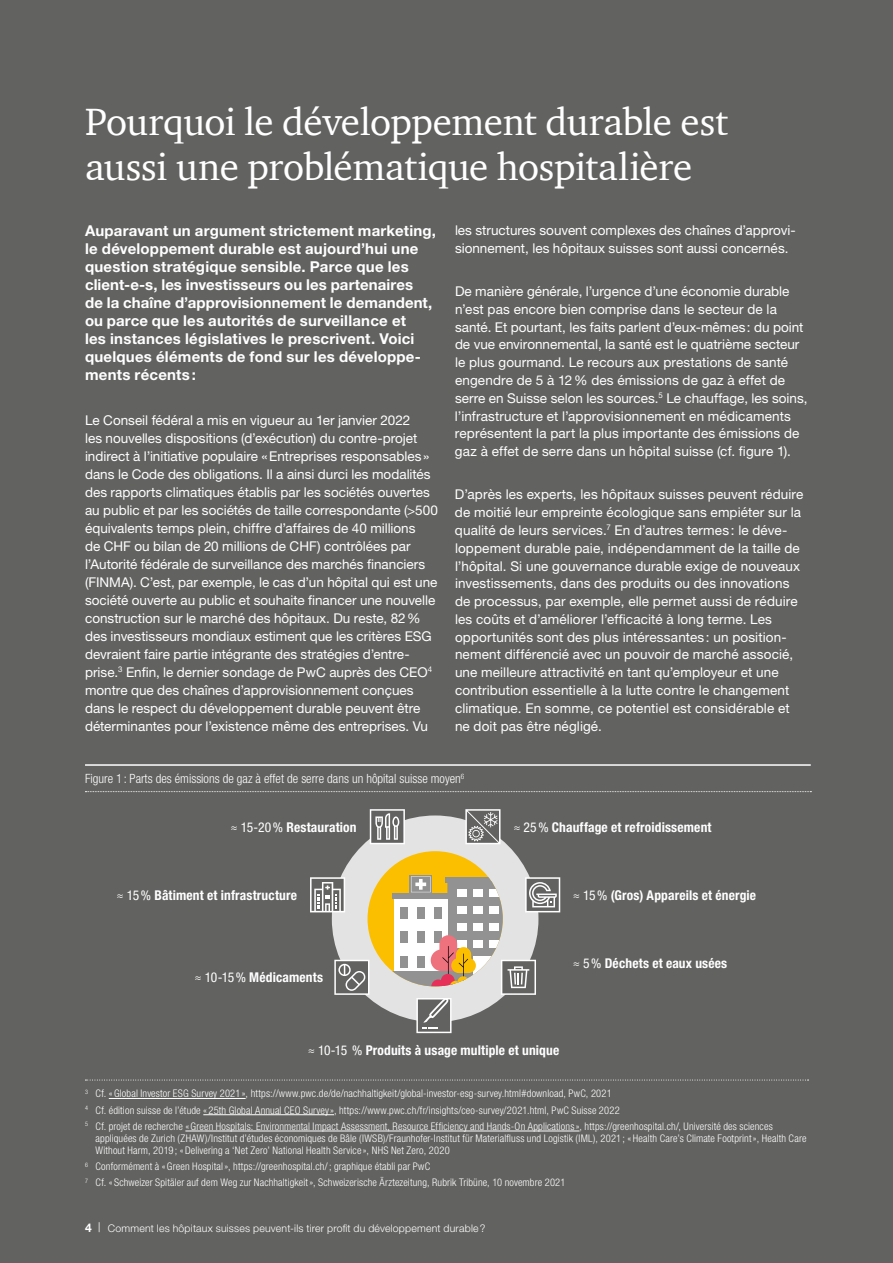
<style>
.page{position:relative;width:893px;height:1263px;background:#626261}
.page>*{position:absolute;margin:0;border:0;box-sizing:border-box;transform-origin:0 0}
.t1{font:39px/45px "ITC Charter Com";letter-spacing:-.015em;color:#fff}
.t2{font:700 15px/18px "Helvetica Neue LT Std";letter-spacing:.015em;color:#fff}
.t3{font:13.5px/17.9px "Helvetica Neue LT Std";letter-spacing:.005em;color:#fff}
.t4{font:700 condensed 13.5px "Helvetica Neue LT Std";letter-spacing:.01em;color:#fff}
.t5{font:300 condensed 12.75px "Helvetica Neue LT Std";color:#fff}
.t6{font:300 condensed 10.5px/16.2px "Helvetica Neue LT Std";letter-spacing:.015em;color:#fff}
.t7{font:300 10.5px "Helvetica Neue LT Std";letter-spacing:.02em;color:#fff}
.s1{font-weight:400}
.s2{font-weight:700;font-size:12px}
.s3{font-stretch:condensed;font-size:13.5px}
</style>
<div class="page">
<svg style="left:85px;top:1080px;width:723px;height:1px"></svg>
<hr style="left:109px;top:1098px;width:137px;height:1px;background:#fff">
<hr style="left:203px;top:1114px;width:131px;height:1px;background:#fff">
<hr style="left:185px;top:1131px;width:394px;height:1px;background:#fff">
<hr style="left:85px;top:764px;width:726px;height:2px;background:#fff">
<svg style="left:85px;top:791px;width:726px;height:1px"></svg>
<div style="left:332px;top:815px;width:206px;height:207px;background:#e3e3e3;border-radius:50%"></div>
<div style="left:367px;top:851px;width:136px;height:135px;background:#fcbf00;border-radius:50%"></div>
<svg style="left:410px;top:875px;width:22px;height:18px"></svg>
<svg style="left:411px;top:876px;width:20px;height:16px"></svg>
<svg style="left:447px;top:882px;width:56px;height:96px;background:#9f9f9d"></svg>
<div style="left:473px;top:889px;width:10px;height:8px;background:#fff"></div>
<div style="left:473px;top:906px;width:10px;height:7px;background:#fff"></div>
<div style="left:473px;top:923px;width:10px;height:7px;background:#fff"></div>
<div style="left:473px;top:939px;width:10px;height:8px;background:#fff"></div>
<svg style="left:473px;top:956px;width:25px;height:22px"></svg>
<div style="left:489px;top:889px;width:9px;height:8px;background:#fff"></div>
<div style="left:489px;top:906px;width:9px;height:7px;background:#fff"></div>
<div style="left:489px;top:923px;width:9px;height:7px;background:#fff"></div>
<div style="left:489px;top:939px;width:9px;height:8px;background:#fff"></div>
<div style="left:457px;top:889px;width:10px;height:8px;background:#fff"></div>
<div style="left:457px;top:906px;width:10px;height:7px;background:#fff"></div>
<div style="left:457px;top:923px;width:10px;height:7px;background:#fff"></div>
<div style="left:457px;top:939px;width:10px;height:8px;background:#fff"></div>
<div style="left:394px;top:894px;width:53px;height:77px;background:#fff"></div>
<svg style="left:392px;top:971px;width:39px;height:15px"></svg>
<div style="left:400px;top:908px;width:7px;height:11px;background:#919291"></div>
<div style="left:417px;top:908px;width:8px;height:11px;background:#919291"></div>
<div style="left:434px;top:908px;width:8px;height:11px;background:#919291"></div>
<div style="left:400px;top:932px;width:7px;height:11px;background:#919291"></div>
<div style="left:417px;top:932px;width:8px;height:11px;background:#919291"></div>
<div style="left:434px;top:932px;width:8px;height:11px;background:#919291"></div>
<div style="left:400px;top:956px;width:7px;height:11px;background:#919291"></div>
<div style="left:417px;top:956px;width:8px;height:11px;background:#919291"></div>
<div style="left:439px;top:935px;width:18px;height:31px;background:#ee727e;border-radius:9px"></div>
<div style="left:451px;top:958px;width:25px;height:15px;background:#fcbf00;border-radius:8px"></div>
<div style="left:456px;top:947px;width:15px;height:26px;background:#fcbf00;border-radius:8px"></div>
<svg style="left:431px;top:946px;width:38px;height:40px"></svg>
<div style="left:392px;top:893px;width:55px;height:5px;background:#919291"></div>
<svg style="left:445px;top:877px;width:47px;height:5px"></svg>
<svg style="left:416px;top:998px;width:36px;height:35px"></svg>
<svg style="left:525px;top:877px;width:35px;height:35px"></svg>
<svg style="left:334px;top:960px;width:35px;height:35px"></svg>
<svg style="left:501px;top:960px;width:35px;height:35px"></svg>
<svg style="left:465px;top:809px;width:35px;height:35px"></svg>
<svg style="left:370px;top:809px;width:35px;height:35px"></svg>
<svg style="left:310px;top:877px;width:35px;height:35px"></svg>
<h1 class="t1" style="left:85px;top:99px;width:644px">Pourquoi le développement durable est aussi une problématique hospitalière</h1>
<p class="t2" style="left:85px;top:221px;width:353px">Auparavant un argument strictement marketing, le développement durable est aujourd’hui une question stratégique sensible. Parce que les client-e-s, les investisseurs ou les partenaires<br>de la chaîne d’approvisionnement le demandent, ou parce que les autorités de surveillance et<br>les instances législatives le prescrivent. Voici quelques éléments de fond sur les développe&shy;ments récents:</p>
<p class="t3" style="left:85px;top:411px;width:354px">Le Conseil fédéral a mis en vigueur au 1er janvier 2022<br>les nouvelles dispositions (d’exécution) du contre-projet indirect à l’initiative populaire «Entreprises responsables» dans le Code des obligations. Il a ainsi durci les modalités des rapports climatiques établis par les sociétés ouvertes au public et par les sociétés de taille correspondante (&gt;500 équivalents temps plein, chiffre d’affaires de 40 millions<br>de CHF ou bilan de 20 millions de CHF) contrôlées par l’Autorité fédérale de surveillance des marchés financiers (FINMA). C’est, par exemple, le cas d’un hôpital qui est une société ouverte au public et souhaite financer une nouvelle construction sur le marché des hôpitaux. Du reste, 82% des investisseurs mondiaux estiment que les critères ESG devraient faire partie intégrante des stratégies d’entre&shy;prise.<sup>3</sup> Enfin, le dernier sondage de PwC auprès des CEO<sup>4 </sup>montre que des chaînes d’approvisionnement conçues dans le respect du développement durable peuvent être déterminantes pour l’existence même des entreprises. Vu</p>
<p class="t3" style="left:455px;top:221px;width:342px">les structures souvent complexes des chaînes d’approvi&shy;sionnement, les hôpitaux suisses sont aussi concernés.</p>
<p class="t3" style="left:455px;top:282px;width:354px">De manière générale, l’urgence d’une économie durable n’est pas encore bien comprise dans le secteur de la santé. Et pourtant, les faits parlent d’eux-mêmes: du point de vue environnemental, la santé est le quatrième secteur le plus gourmand. Le recours aux prestations de santé engendre de 5 à 12% des émissions de gaz à effet de serre en Suisse selon les sources.<sup>5</sup> Le chauffage, les soins, l’infrastructure et l’approvisionnement en médicaments représentent la part la plus importante des émissions de gaz à effet de serre dans un hôpital suisse (cf. figure 1).</p>
<p class="t3" style="left:455px;top:485px;width:350px">D’après les experts, les hôpitaux suisses peuvent réduire de moitié leur empreinte écologique sans empiéter sur la qualité de leurs services.<sup>7</sup> En d’autres termes : le déve&shy;loppement durable paie, indépendamment de la taille de l’hôpital. Si une gouvernance durable exige de nouveaux investissements, dans des produits ou des innovations de processus, par exemple, elle permet aussi de réduire les coûts et d’améliorer l’efficacité à long terme. Les opportunités sont des plus intéressantes : un position&shy;nement différencié avec un pouvoir de marché associé, une meilleure attractivité en tant qu’employeur et une contribution essentielle à la lutte contre le changement climatique. En somme, ce potentiel est considérable et ne doit pas être négligé.</p>
<p class="t5" style="left:85px;top:771px;width:381px">Figure 1 : Parts des émissions de gaz à effet de serre dans un hôpital suisse moyen<sup>6</sup></p>
<p class="t4" style="left:231px;top:818px;width:127px"><span class="s1">≈ 15-20%</span> Restauration</p>
<p class="t4" style="left:514px;top:818px;width:199px"><span class="s1">≈ 25%</span> Chauffage et refroidissement</p>
<p class="t4" style="left:117px;top:887px;width:182px"><span class="s1">≈ 15%</span> Bâtiment et infrastructure</p>
<p class="t4" style="left:573px;top:887px;width:185px"><span class="s1">≈ 15%</span> (Gros) Appareils et énergie</p>
<p class="t4" style="left:195px;top:969px;width:130px"><span class="s1">≈ 10-15%</span> Médicaments</p>
<p class="t4" style="left:573px;top:955px;width:156px"><span class="s1">≈ 5%</span> Déchets et eaux usées</p>
<p class="t4" style="left:308px;top:1042px;width:253px"><span class="s1">≈ 10-15 %</span> Produits à usage multiple et unique</p>
<p class="t6" style="left:85px;top:1085px;width:689px"><sup>3</sup> Cf. «Global Investor ESG Survey 2021 », https://www.pwc.de/de/nachhaltigkeit/global-investor-esg-survey.html#download, PwC, 2021<br><sup>4</sup> Cf. édition suisse de l’étude « 25th Global Annual CEO Survey», https://www.pwc.ch/fr/insights/ceo-survey/2021.html, PwC Suisse 2022<br><sup>5</sup> Cf. projet de recherche «Green Hospitals: Environmental Impact Assessment, Resource Efficiency and Hands-On Applications», https://greenhospital.ch/, Université des sciences</p>
<p class="t6" style="left:96px;top:1132px;width:712px;line-height:12px">appliquées de Zurich (ZHAW)/Institut d’études économiques de Bâle (IWSB)/Fraunhofer-Institut für Materialfluss und Logistik (IML), 2021; «Health Care’s Climate Footprint», Health Care<br>Without Harm, 2019; «Delivering a ‘Net Zero’ National Health Service », NHS Net Zero, 2020</p>
<p class="t6" style="left:85px;top:1158px;width:482px"><sup>6</sup> Conformément à «Green Hospital», https://greenhospital.ch/; graphique établi par PwC<br><sup>7</sup> Cf. « Schweizer Spitäler auf dem Weg zur Nachhaltigkeit», Schweizerische Ärztezeitung, Rubrik Tribüne, 10 novembre 2021</p>
<p class="t7" style="left:85px;top:1221px;width:402px"><span class="s2">4</span> <span class="s3">|</span> Comment les hôpitaux suisses peuvent-ils tirer profit du développement durable?</p>
</div>
